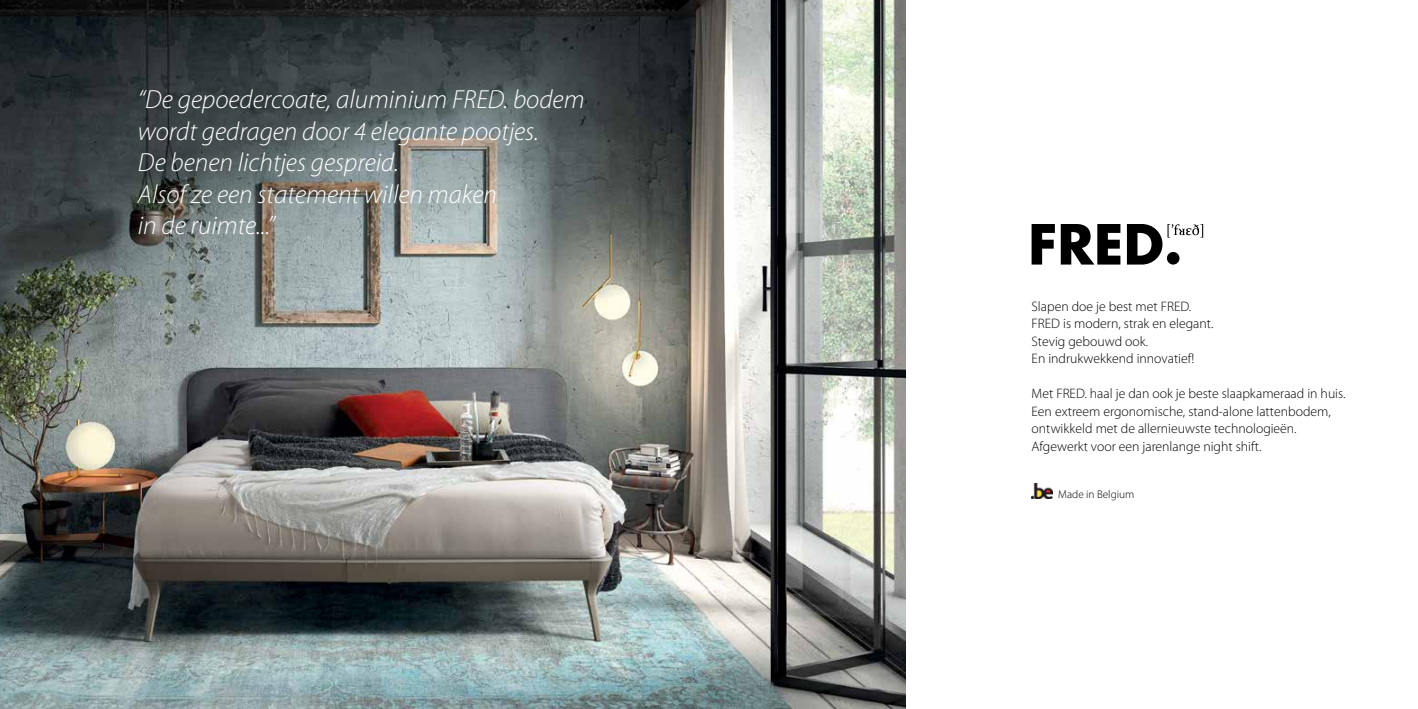
<style>
.page{position:relative;width:1418px;height:709px;background:#fff}
.page>*{position:absolute;margin:0;border:0;box-sizing:border-box;transform-origin:0 0}
.t1{font:italic 300 26.25px/31.5px "Myriad Pro";color:#fff}
.t2{font:300 13.75px/17.5px "Myriad Pro";color:#000}
.t3{font:300 11.25px "Myriad Pro";color:#000}
</style>
<div class="page">
<img style="left:0;top:0;width:709px;height:709px">
<svg style="left:1031px;top:224px;width:23px;height:40px"></svg>
<svg style="left:1060px;top:224px;width:60px;height:40px"></svg>
<svg style="left:1126px;top:224px;width:77px;height:40px"></svg>
<svg style="left:709px;top:0;width:196px;height:709px;background:#a2a49f"></svg>
<img style="left:1031px;top:483px;width:21px;height:15px">
<h1 class="t1" style="left:138px;top:84px;width:448px">“De gepoedercoate, aluminium FRED. bodem wordt gedragen door 4 elegante pootjes.<br>De benen lichtjes gespreid.<br>Alsof ze een statement willen maken<br>in de ruimte...”</h1>
<p class="t2" style="left:1031px;top:297px;width:183px">Slapen doe je best met FRED.<br>FRED is modern, strak en elegant.<br>Stevig gebouwd ook.<br>En indrukwekkend innovatief!</p>
<p class="t2" style="left:1031px;top:385px;width:315px">Met FRED. haal je dan ook je beste slaapkameraad in huis.<br>Een extreem ergonomische, stand-alone lattenbodem, ontwikkeld met de allernieuwste technologieën.<br>Afgewerkt voor een jarenlange night shift.</p>
<p class="t3" style="left:1058px;top:488px;width:77px">Made in Belgium</p>
</div>
